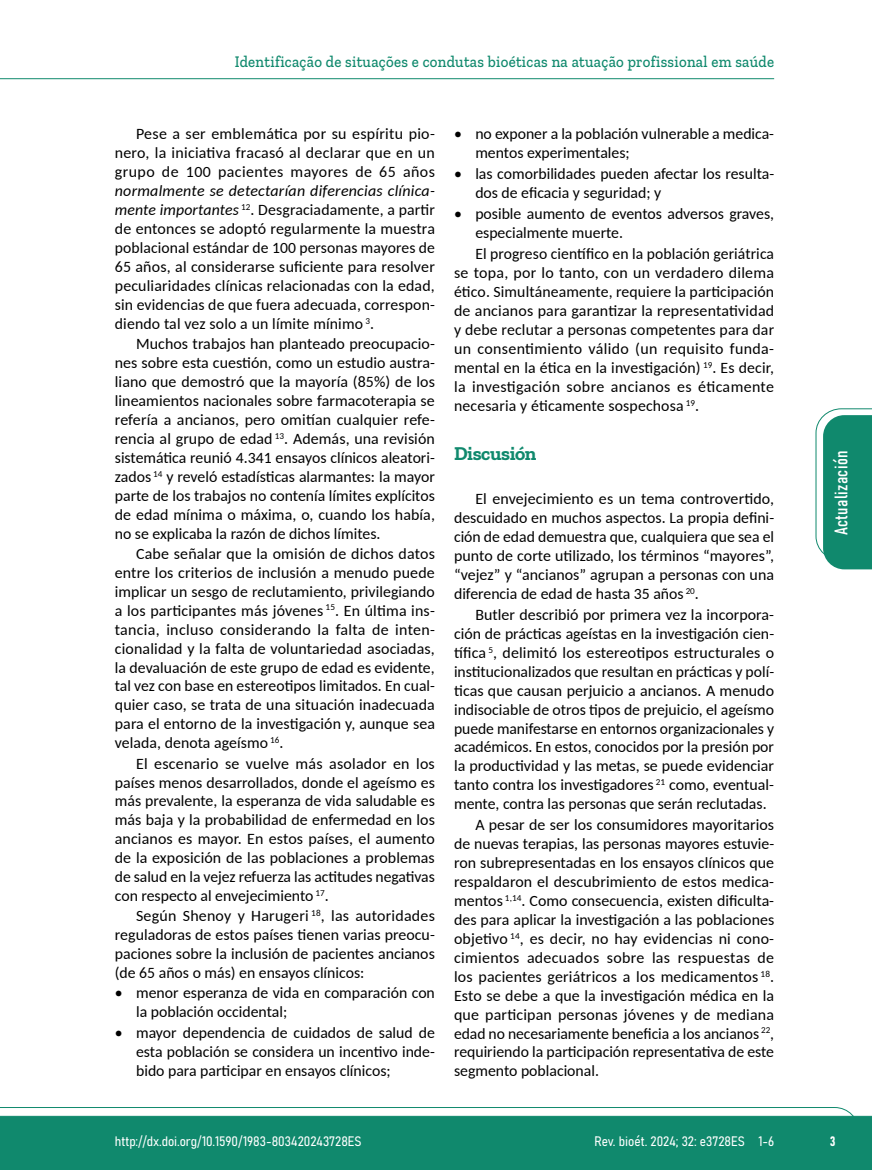
<style>
.page{position:relative;width:872px;height:1170px;background:#fff}
.page>*{position:absolute;margin:0;border:0;box-sizing:border-box;transform-origin:0 0}
.t1{font:700 19.5px "Zilla Slab";letter-spacing:-.02em;color:#10896d}
.t2{font:18px "Bahnschrift";letter-spacing:.02em;color:#fff}
.t3{font:500 16.5px "Zilla Slab";letter-spacing:.02em;color:#10896d;scale:.9 1}
.t4{font:15.75px/18.9px "Carlito";color:#000;text-align:justify}
.t5{font:13.5px "Bahnschrift";color:#fff}
.s1{font-style:italic}
</style>
<div class="page">
<svg style="left:0;top:1107px;width:859px;height:62px;background:#2e977f"></svg>
<hr style="left:0;top:78px;width:774px;height:1px;background:#10896d">
<svg style="left:815px;top:408px;width:57px;height:161px"></svg>
<p class="t3" style="left:235px;top:53px;width:601px">Identificação de situações e condutas bioéticas na atuação profissional em saúde</p>
<p class="t4" style="left:115px;top:124px;width:321px;text-indent:21px">Pese a ser emblemática por su espíritu pio&shy;nero, la iniciativa fracasó al declarar que en un grupo de 100 pacientes mayores de 65 años</p>
<p class="t4" style="left:115px;top:181px;width:321px"><span class="s1">normalmente se detectarían diferencias clínica&shy;mente importantes</span> <sup>12</sup>. Desgraciadamente, a partir de entonces se adoptó regularmente la muestra poblacional estándar de 100 personas mayores de 65 años, al considerarse suficiente para resolver peculiaridades clínicas relacionadas con la edad, sin evidencias de que fuera adecuada, correspon&shy;diendo tal vez solo a un límite mínimo <sup>3</sup>.</p>
<p class="t4" style="left:115px;top:334px;width:322px;text-indent:21px">Muchos trabajos han planteado preocupacio&shy;nes sobre esta cuestión, como un estudio austra&shy;liano que demostró que la mayoría (85%) de los lineamientos nacionales sobre farmacoterapia se refería a ancianos, pero omitían cualquier refe&shy;rencia al grupo de edad <sup>13</sup>. Además, una revisión sistemática reunió 4.341 ensayos clínicos aleatori&shy;zados <sup>14</sup> y reveló estadísticas alarmantes: la mayor parte de los trabajos no contenía límites explícitos de edad mínima o máxima, o, cuando los había, no se explicaba la razón de dichos límites.</p>
<p class="t4" style="left:115px;top:543px;width:321px;text-indent:21px">Cabe señalar que la omisión de dichos datos entre los criterios de inclusión a menudo puede implicar un sesgo de reclutamiento, privilegiando a los participantes más jóvenes <sup>15</sup>. En última ins&shy;tancia, incluso considerando la falta de inten&shy;cionalidad y la falta de voluntariedad asociadas, la devaluación de este grupo de edad es evidente, tal vez con base en estereotipos limitados. En cual&shy;quier caso, se trata de una situación inadecuada para el entorno de la investigación y, aunque sea velada, denota ageísmo <sup>16</sup>.</p>
<p class="t4" style="left:115px;top:753px;width:321px;text-indent:21px">El escenario se vuelve más asolador en los países menos desarrollados, donde el ageísmo es más prevalente, la esperanza de vida saludable es más baja y la probabilidad de enfermedad en los ancianos es mayor. En estos países, el aumento de la exposición de las poblaciones a problemas de salud en la vejez refuerza las actitudes negativas con respecto al envejecimiento <sup>17</sup>.</p>
<p class="t4" style="left:115px;top:905px;width:321px;text-indent:21px">Según Shenoy y Harugeri <sup>18</sup>, las autoridades reguladoras de estos países tienen varias preocu&shy;paciones sobre la inclusión de pacientes ancianos (de 65 años o más) en ensayos clínicos:</p>
<p class="t4" style="left:136px;top:982px;width:300px;text-indent:-21px">• menor esperanza de vida en comparación con la población occidental;</p>
<p class="t4" style="left:136px;top:1022px;width:300px;text-indent:-21px">• mayor dependencia de cuidados de salud de esta población se considera un incentivo inde&shy;bido para participar en ensayos clínicos;</p>
<p class="t4" style="left:475px;top:124px;width:300px;text-indent:-21px">• no exponer a la población vulnerable a medica&shy;mentos experimentales;</p>
<p class="t4" style="left:475px;top:164px;width:300px;text-indent:-21px">• las comorbilidades pueden afectar los resulta&shy;dos de eficacia y seguridad; y</p>
<p class="t4" style="left:475px;top:204px;width:300px;text-indent:-21px">• posible aumento de eventos adversos graves, especialmente muerte.</p>
<p class="t4" style="left:454px;top:244px;width:321px;text-indent:21px">El progreso científico en la población geriátrica se topa, por lo tanto, con un verdadero dilema ético. Simultáneamente, requiere la participación de ancianos para garantizar la representatividad y debe reclutar a personas competentes para dar un consentimiento válido (un requisito funda&shy;mental en la ética en la investigación) <sup>19</sup>. Es decir, la investigación sobre ancianos es éticamente necesaria y éticamente sospechosa <sup>19</sup>.</p>
<p class="t1" style="left:454px;top:442px;width:84px">Discusión</p>
<p class="t4" style="left:454px;top:489px;width:321px;text-indent:21px">El envejecimiento es un tema controvertido, descuidado en muchos aspectos. La propia defini&shy;ción de edad demuestra que, cualquiera que sea el punto de corte utilizado, los términos “mayores”, “vejez” y “ancianos” agrupan a personas con una diferencia de edad de hasta 35 años <sup>20</sup>.</p>
<p class="t4" style="left:454px;top:604px;width:322px;text-indent:21px">Butler describió por primera vez la incorpora&shy;ción de prácticas ageístas en la investigación cien&shy;tífica <sup>5</sup>, delimitó los estereotipos estructurales o institucionalizados que resultan en prácticas y polí&shy;ticas que causan perjuicio a ancianos. A menudo indisociable de otros tipos de prejuicio, el ageísmo puede manifestarse en entornos organizacionales y académicos. En estos, conocidos por la presión por la productividad y las metas, se puede evidenciar tanto contra los investigadores <sup>21</sup> como, eventual&shy;mente, contra las personas que serán reclutadas.</p>
<p class="t4" style="left:454px;top:814px;width:322px;text-indent:21px">A pesar de ser los consumidores mayoritarios de nuevas terapias, las personas mayores estuvie&shy;ron subrepresentadas en los ensayos clínicos que respaldaron el descubrimiento de estos medica&shy;mentos <sup>1,14</sup>. Como consecuencia, existen dificulta&shy;des para aplicar la investigación a las poblaciones objetivo <sup>14</sup>, es decir, no hay evidencias ni cono&shy;cimientos adecuados sobre las respuestas de los pacientes geriátricos a los medicamentos <sup>18</sup>.<br>Esto se debe a que la investigación médica en la que participan personas jóvenes y de mediana edad no necesariamente beneficia a los ancianos <sup>22</sup>, requiriendo la participación representativa de este segmento poblacional.</p>
<p class="t2" style="left:827px;top:535px;width:86px;rotate:-90deg">Actualización</p>
<p class="t5" style="left:115px;top:1131px;width:248px">http://dx.doi.org/10.1590/1983-803420243728ES</p>
<p class="t5" style="left:594px;top:1131px;width:181px">Rev. bioét. 2024; 32: e3728ES 1-6</p>
<p class="t5" style="left:830px;top:1130px;width:7px">3</p>
</div>
